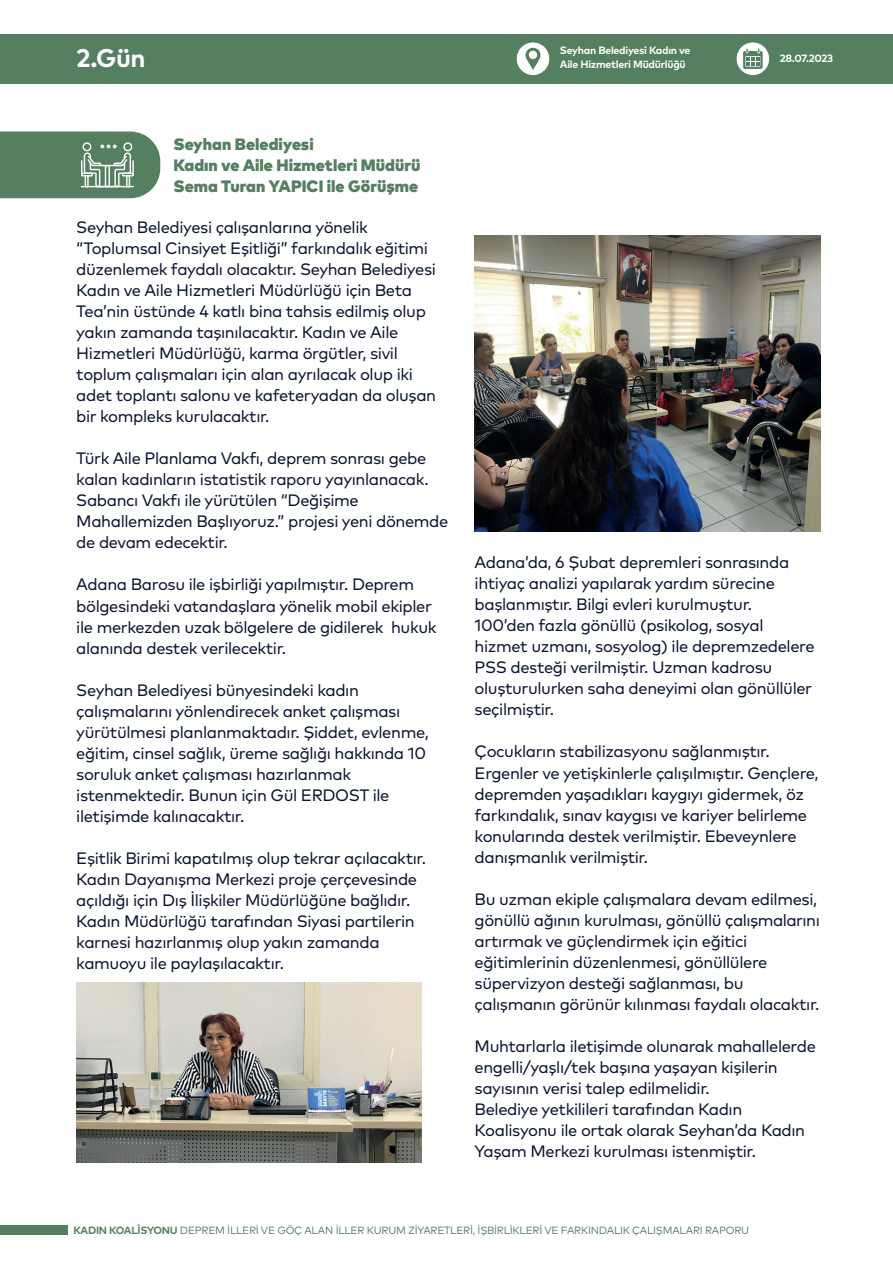
<style>
.page{position:relative;width:893px;height:1263px;background:#fff}
.page>*{position:absolute;margin:0;border:0;box-sizing:border-box;transform-origin:0 0}
.t1{font:700 25.5px "Mark Pro";color:#fff}
.t2{font:16.5px/21px "Mark Pro";letter-spacing:-.025em;color:#09132d}
.t3{font:900 16.5px/21px "Mark Pro";color:#547f60}
.t4{font:10.5px "Mark Pro";letter-spacing:-.025em;color:#547f60}
.t5{font:700 10.5px/13.5px "Mark Pro";letter-spacing:-.025em;color:#fff}
.s1{font-weight:700}
</style>
<div class="page">
<div style="left:0;top:1224px;width:68px;height:10px;background:#547f60"></div>
<div style="left:0;top:34px;width:893px;height:49px;background:#547f60"></div>
<svg style="left:0;top:131px;width:160px;height:67px;background:#668c70"></svg>
<svg style="left:516px;top:42px;width:34px;height:33px"></svg>
<svg style="left:736px;top:42px;width:34px;height:34px"></svg>
<div style="left:736px;top:41px;width:34px;height:35px;border:1px solid #547f60;border-radius:50%"></div>
<svg style="left:743px;top:49px;width:20px;height:20px"></svg>
<img style="left:76px;top:983px;width:346px;height:179px">
<img style="left:475px;top:236px;width:345px;height:295px">
<h1 class="t1" style="left:76px;top:38px;width:71px">2.Gün</h1>
<p class="t3" style="left:174px;top:132px;width:248px">Seyhan Belediyesi<br>Kadın ve Aile Hizmetleri Müdürü<br>Sema Turan YAPICI ile Görüşme</p>
<p class="t2" style="left:76px;top:216px;width:361px">Seyhan Belediyesi çalışanlarına yönelik “Toplumsal Cinsiyet Eşitliği” farkındalık eğitimi düzenlemek faydalı olacaktır. Seyhan Belediyesi Kadın ve Aile Hizmetleri Müdürlüğü için Beta Tea’nin üstünde 4 katlı bina tahsis edilmiş olup yakın zamanda taşınılacaktır. Kadın ve Aile Hizmetleri Müdürlüğü, karma örgütler, sivil toplum çalışmaları için alan ayrılacak olup iki adet toplantı salonu ve kafeteryadan da oluşan bir kompleks kurulacaktır.</p>
<p class="t2" style="left:76px;top:447px;width:374px">Türk Aile Planlama Vakfı, deprem sonrası gebe kalan kadınların istatistik raporu yayınlanacak.<br>Sabancı Vakfı ile yürütülen “Değişime Mahallemizden Başlıyoruz.” projesi yeni dönemde de devam edecektir.</p>
<p class="t2" style="left:76px;top:573px;width:362px">Adana Barosu ile işbirliği yapılmıştır. Deprem bölgesindeki vatandaşlara yönelik mobil ekipler ile merkezden uzak bölgelere de gidilerek hukuk alanında destek verilecektir.</p>
<p class="t2" style="left:76px;top:678px;width:354px">Seyhan Belediyesi bünyesindeki kadın çalışmalarını yönlendirecek anket çalışması yürütülmesi planlanmaktadır. Şiddet, evlenme, eğitim, cinsel sağlık, üreme sağlığı hakkında 10 soruluk anket çalışması hazırlanmak istenmektedir. Bunun için Gül ERDOST ile iletişimde kalınacaktır.</p>
<p class="t2" style="left:76px;top:846px;width:351px">Eşitlik Birimi kapatılmış olup tekrar açılacaktır.<br>Kadın Dayanışma Merkezi proje çerçevesinde açıldığı için Dış İlişkiler Müdürlüğüne bağlıdır.<br>Kadın Müdürlüğü tarafından Siyasi partilerin karnesi hazırlanmış olup yakın zamanda kamuoyu ile paylaşılacaktır.</p>
<p class="t5" style="left:560px;top:43px;width:132px">Seyhan Belediyesi Kadın ve<br>Aile Hizmetleri Müdürlüğü</p>
<p class="t5" style="left:780px;top:51px;width:55px">28.07.2023</p>
<p class="t2" style="left:475px;top:551px;width:341px">Adana’da, 6 Şubat depremleri sonrasında ihtiyaç analizi yapılarak yardım sürecine başlanmıştır. Bilgi evleri kurulmuştur.<br>100’den fazla gönüllü (psikolog, sosyal hizmet uzmanı, sosyolog) ile depremzedelere PSS desteği verilmiştir. Uzman kadrosu oluşturulurken saha deneyimi olan gönüllüler seçilmiştir.</p>
<p class="t2" style="left:475px;top:740px;width:346px">Çocukların stabilizasyonu sağlanmıştır.<br>Ergenler ve yetişkinlerle çalışılmıştır. Gençlere, depremden yaşadıkları kaygıyı gidermek, öz farkındalık, sınav kaygısı ve kariyer belirleme konularında destek verilmiştir. Ebeveynlere danışmanlık verilmiştir.</p>
<p class="t2" style="left:475px;top:887px;width:347px">Bu uzman ekiple çalışmalara devam edilmesi, gönüllü ağının kurulması, gönüllü çalışmalarını artırmak ve güçlendirmek için eğitici eğitimlerinin düzenlenmesi, gönüllülere süpervizyon desteği sağlanması, bu çalışmanın görünür kılınması faydalı olacaktır.</p>
<p class="t2" style="left:475px;top:1034px;width:343px">Muhtarlarla iletişimde olunarak mahallelerde engelli/yaşlı/tek başına yaşayan kişilerin sayısının verisi talep edilmelidir.<br>Belediye yetkilileri tarafından Kadın Koalisyonu ile ortak olarak Seyhan’da Kadın Yaşam Merkezi kurulması istenmiştir.</p>
<p class="t4" style="left:73px;top:1222px;width:677px"><span class="s1">KADIN KOALİSYONU</span> DEPREM İLLERİ VE GÖÇ ALAN İLLER KURUM ZİYARETLERİ, İŞBİRLİKLERİ VE FARKINDALIK ÇALIŞMALARI RAPORU</p>
</div>
